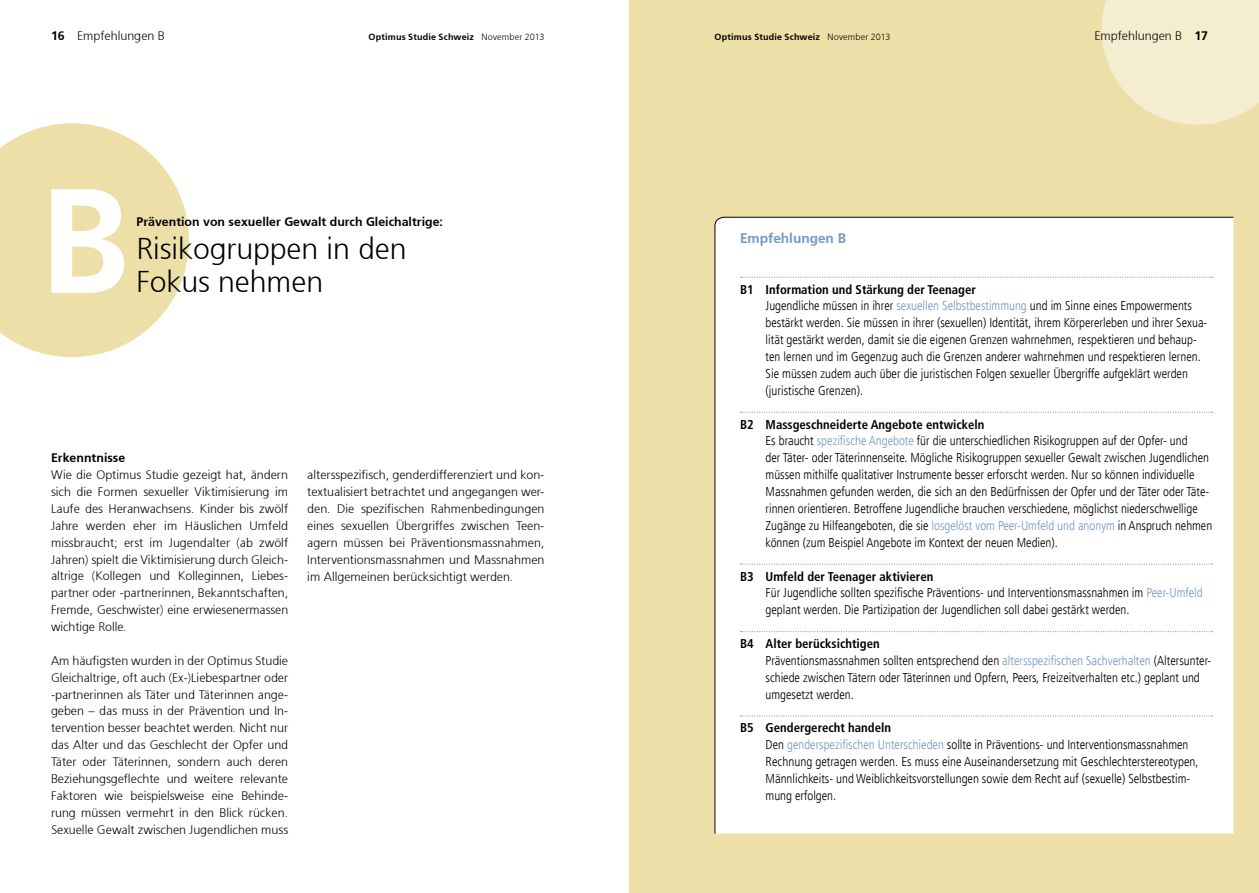
<style>
.page{position:relative;width:1259px;height:893px;background:#fff}
.page>*{position:absolute;margin:0;border:0;box-sizing:border-box;transform-origin:0 0}
.t1{font:300 148.5px "Frutiger 45";color:#fff}
.t2{font:300 30px/33px "Frutiger 45";color:#000}
.t3{font:300 13.8px "Frutiger 45";letter-spacing:-.005em;color:#7399c6}
.t4{font:12.75px/17px "Frutiger 47 Light CN";color:#000}
.t5{font:700 condensed 12.75px "Frutiger LT";color:#000}
.t6{font:300 12.3px/17px "Frutiger 45";color:#000;text-align:justify}
.t7{font:300 12.3px "Frutiger 45";color:#000}
.t8{font:300 9px "Frutiger 45";letter-spacing:.025em;color:#000}
.s1{font-style:inherit}
.s2{color:#7399c6}
</style>
<div class="page">
<div style="left:629px;top:0;width:630px;height:893px;background:#ecdfa7"></div>
<svg style="left:1101px;top:0;width:158px;height:125px;background:#f2ebc9"></svg>
<svg style="left:0;top:123px;width:189px;height:234px"></svg>
<div style="left:714px;top:216px;width:520px;height:618px;background:#fff"></div>
<svg style="left:740px;top:277px;width:472px;height:1px"></svg>
<svg style="left:740px;top:412px;width:472px;height:1px"></svg>
<svg style="left:740px;top:564px;width:472px;height:1px"></svg>
<svg style="left:740px;top:631px;width:472px;height:1px"></svg>
<svg style="left:740px;top:715px;width:472px;height:2px"></svg>
<p class="t6" style="left:51px;top:28px;width:115px"><span class="s1">16</span> Empfehlungen B</p>
<p class="t8" style="left:368px;top:32px;width:177px">Optimus Studie Schweiz <span class="s1">November 2013</span></p>
<p class="t8" style="left:714px;top:32px;width:177px">Optimus Studie Schweiz <span class="s1">November 2013</span></p>
<p class="t6" style="left:1094px;top:28px;width:115px">Empfehlungen B <span class="s1">17</span></p>
<h1 class="t1" style="left:39px;top:152px;width:92px">B</h1>
<p class="t7" style="left:136px;top:215px;width:308px">Prävention von sexueller Gewalt durch Gleichaltrige:</p>
<h2 class="t2" style="left:136px;top:232px;width:272px">Risikogruppen in den<br>Fokus nehmen</h2>
<p class="t3" style="left:740px;top:230px;width:107px">Empfehlungen B</p>
<p class="t5" style="left:740px;top:282px;width:237px">B1 Information und Stärkung der Teenager</p>
<p class="t4" style="left:765px;top:298px;width:443px">Jugendliche müssen in ihrer <span class="s2">sexuellen Selbstbestimmung</span> und im Sinne eines Empowerments bestärkt werden. Sie müssen in ihrer (sexuellen) Identität, ihrem Körpererleben und ihrer Sexua&shy;lität gestärkt werden, damit sie die eigenen Grenzen wahrnehmen, respektieren und behaup&shy;ten lernen und im Gegenzug auch die Grenzen anderer wahrnehmen und respektieren lernen.<br>Sie müssen zudem auch über die juristischen Folgen sexueller Übergriffe aufgeklärt werden (juristische Grenzen).</p>
<p class="t5" style="left:740px;top:417px;width:246px">B2 Massgeschneiderte Angebote entwickeln</p>
<p class="t4" style="left:765px;top:433px;width:448px">Es braucht <span class="s2">spezifische Angebote</span> für die unterschiedlichen Risikogruppen auf der Opfer- und<br>der Täter- oder Täterinnenseite. Mögliche Risikogruppen sexueller Gewalt zwischen Jugendlichen müssen mithilfe qualitativer Instrumente besser erforscht werden. Nur so können individuelle Massnahmen gefunden werden, die sich an den Bedürfnissen der Opfer und der Täter oder Täte&shy;rinnen orientieren. Betroffene Jugendliche brauchen verschiedene, möglichst niederschwellige Zugänge zu Hilfeangeboten, die sie <span class="s2">losgelöst vom Peer-Umfeld und anonym</span> in Anspruch nehmen können (zum Beispiel Angebote im Kontext der neuen Medien).</p>
<p class="t5" style="left:740px;top:568px;width:195px">B3 Umfeld der Teenager aktivieren</p>
<p class="t4" style="left:765px;top:585px;width:438px">Für Jugendliche sollten spezifische Präventions- und Interventionsmassnahmen im <span class="s2">Peer-Umfeld </span>geplant werden. Die Partizipation der Jugendlichen soll dabei gestärkt werden.</p>
<p class="t5" style="left:740px;top:636px;width:141px">B4 Alter berücksichtigen</p>
<p class="t4" style="left:765px;top:652px;width:447px">Präventionsmassnahmen sollten entsprechend den <span class="s2">altersspezifischen Sachverhalten</span> (Altersunter&shy;schiede zwischen Tätern oder Täterinnen und Opfern, Peers, Freizeitverhalten etc.) geplant und umgesetzt werden.</p>
<p class="t5" style="left:740px;top:720px;width:152px">B5 Gendergerecht handeln</p>
<p class="t4" style="left:765px;top:737px;width:434px">Den <span class="s2">genderspezifischen Unterschieden</span> sollte in Präventions- und Interventionsmassnahmen Rechnung getragen werden. Es muss eine Auseinandersetzung mit Geschlechterstereotypen, Männlichkeits- und Weiblichkeitsvorstellungen sowie dem Recht auf (sexuelle) Selbstbestim&shy;mung erfolgen.</p>
<p class="t7" style="left:51px;top:451px;width:76px">Erkenntnisse</p>
<p class="t6" style="left:51px;top:466px;width:239px">Wie die Optimus Studie gezeigt hat, ändern sich die Formen sexueller Viktimisierung im Laufe des Heranwachsens. Kinder bis zwölf Jahre werden eher im Häuslichen Umfeld missbraucht; erst im Jugendalter (ab zwölf Jahren) spielt die Viktimisierung durch Gleich&shy;altrige (Kollegen und Kolleginnen, Liebes&shy;partner oder -partnerinnen, Bekanntschaften, Fremde, Geschwister) eine erwiesenermassen wichtige Rolle.</p>
<p class="t6" style="left:51px;top:652px;width:239px">Am häufigsten wurden in der Optimus Studie Gleichaltrige, oft auch (Ex-)Liebespartner oder -partnerinnen als Täter und Täterinnen ange&shy;geben – das muss in der Prävention und In&shy;tervention besser beachtet werden. Nicht nur das Alter und das Geschlecht der Opfer und Täter oder Täterinnen, sondern auch deren Beziehungsgeflechte und weitere relevante Faktoren wie beispielsweise eine Behinde&shy;rung müssen vermehrt in den Blick rücken.<br>Sexuelle Gewalt zwischen Jugendlichen muss</p>
<p class="t6" style="left:307px;top:466px;width:239px">altersspezifisch, genderdifferenziert und kon&shy;textualisiert betrachtet und angegangen wer&shy;den. Die spezifischen Rahmenbedingungen eines sexuellen Übergriffes zwischen Teen&shy;agern müssen bei Präventionsmassnahmen, Interventionsmassnahmen und Massnahmen im Allgemeinen berücksichtigt werden.</p>
</div>
